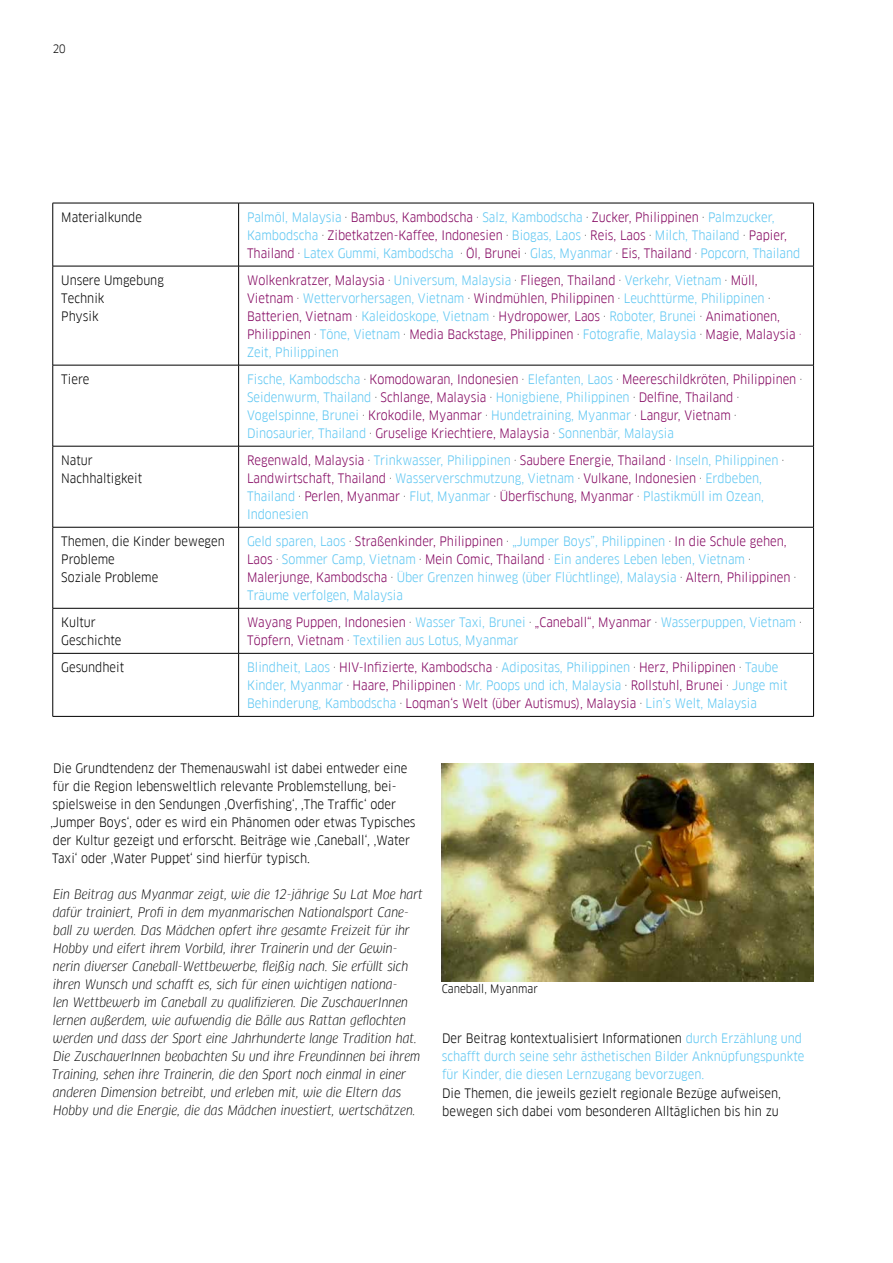
<style>
.page{position:relative;width:893px;height:1263px;background:#fff}
.page>*{position:absolute;margin:0;border:0;box-sizing:border-box;transform-origin:0 0}
.t1{font:12.75px/18px "Goethe FF Clan";color:#5ac5f2}
.t2{font:italic 12.75px/18px "Goethe FF Clan";color:#000}
.t3{font:12.75px/18px "Goethe FF Clan";color:#000}
.t4{font:12.75px/18px "Goethe FF Clan";color:#81005d}
.t5{font:11.4px "Goethe FF Clan";color:#000}
.t6{font:11.25px "Goethe FF Clan";color:#000}
.s1{color:#000}
.s2{color:#81005d}
.s3{color:#5ac5f2}
</style>
<div class="page">
<hr style="left:53px;top:446px;width:186px;height:1px;background:#000">
<hr style="left:239px;top:446px;width:575px;height:1px;background:#000">
<hr style="left:239px;top:527px;width:575px;height:1px;background:#000">
<hr style="left:53px;top:608px;width:186px;height:1px;background:#000">
<hr style="left:239px;top:608px;width:575px;height:1px;background:#000">
<hr style="left:238px;top:653px;width:1px;height:63px;background:#000">
<hr style="left:238px;top:527px;width:1px;height:81px;background:#000">
<hr style="left:238px;top:608px;width:1px;height:45px;background:#000">
<hr style="left:53px;top:653px;width:186px;height:1px;background:#000">
<hr style="left:239px;top:653px;width:575px;height:1px;background:#000">
<hr style="left:238px;top:266px;width:1px;height:99px;background:#000">
<hr style="left:238px;top:365px;width:1px;height:81px;background:#000">
<hr style="left:238px;top:446px;width:1px;height:81px;background:#000">
<hr style="left:53px;top:527px;width:186px;height:1px;background:#000">
<hr style="left:238px;top:203px;width:1px;height:63px;background:#000">
<hr style="left:53px;top:266px;width:186px;height:1px;background:#000">
<hr style="left:239px;top:266px;width:575px;height:1px;background:#000">
<hr style="left:53px;top:365px;width:186px;height:1px;background:#000">
<hr style="left:239px;top:365px;width:575px;height:1px;background:#000">
<hr style="left:53px;top:203px;width:186px;height:1px;background:#000">
<hr style="left:53px;top:203px;width:1px;height:63px;background:#000">
<hr style="left:239px;top:203px;width:575px;height:1px;background:#000">
<hr style="left:813px;top:203px;width:1px;height:63px;background:#000">
<hr style="left:53px;top:266px;width:1px;height:99px;background:#000">
<hr style="left:813px;top:266px;width:1px;height:99px;background:#000">
<hr style="left:53px;top:365px;width:1px;height:81px;background:#000">
<hr style="left:813px;top:365px;width:1px;height:81px;background:#000">
<hr style="left:53px;top:446px;width:1px;height:81px;background:#000">
<hr style="left:813px;top:446px;width:1px;height:81px;background:#000">
<hr style="left:53px;top:527px;width:1px;height:81px;background:#000">
<hr style="left:813px;top:527px;width:1px;height:81px;background:#000">
<hr style="left:53px;top:608px;width:1px;height:45px;background:#000">
<hr style="left:813px;top:608px;width:1px;height:45px;background:#000">
<hr style="left:53px;top:653px;width:1px;height:63px;background:#000">
<hr style="left:813px;top:653px;width:1px;height:63px;background:#000">
<hr style="left:53px;top:716px;width:186px;height:1px;background:#000">
<hr style="left:239px;top:716px;width:575px;height:1px;background:#000">
<img style="left:442px;top:763px;width:372px;height:218px">
<p class="t6" style="left:53px;top:42px;width:14px">20</p>
<p class="t3" style="left:61px;top:208px;width:82px">Materialkunde</p>
<p class="t1" style="left:247px;top:208px;width:555px">Palmöl, Malaysia <span class="s1">.</span> <span class="s2">Bambus, Kambodscha</span> <span class="s1">.</span> Salz, Kambodscha <span class="s1">.</span> <span class="s2">Zucker, Philippinen</span> <span class="s1">.</span> Palmzucker,<br>Kambodscha <span class="s1">.</span> <span class="s2">Zibetkatzen-Kaffee, Indonesien</span> <span class="s1">.</span> Biogas, Laos <span class="s1">.</span> <span class="s2">Reis, Laos</span> <span class="s1">.</span> Milch, Thailand <span class="s1">.</span> <span class="s2">Papier,<br>Thailand</span> <span class="s1">.</span> Latex Gummi, Kambodscha <span class="s1">.</span> <span class="s2">Öl, Brunei</span> <span class="s1">.</span> Glas, Myanmar <span class="s1">.</span> <span class="s2">Eis, Thailand</span> <span class="s1">.</span> Popcorn, Thailand</p>
<p class="t3" style="left:61px;top:271px;width:104px">Unsere Umgebung<br>Technik<br>Physik</p>
<p class="t4" style="left:247px;top:271px;width:555px">Wolkenkratzer, Malaysia <span class="s1">.</span> <span class="s3">Universum, Malaysia</span> <span class="s1">.</span> Fliegen, Thailand <span class="s1">.</span> <span class="s3">Verkehr, Vietnam</span> <span class="s1">.</span> Müll, Vietnam <span class="s1">.</span> <span class="s3">Wettervorhersagen, Vietnam</span> <span class="s1">.</span> Windmühlen, Philippinen <span class="s1">.</span> <span class="s3">Leuchttürme, Philippinen</span> <span class="s1">.<br></span>Batterien, Vietnam <span class="s1">.</span> <span class="s3">Kaleidoskope, Vietnam</span> <span class="s1">.</span> Hydropower, Laos <span class="s1">.</span> <span class="s3">Roboter, Brunei</span> <span class="s1">.</span> Animationen, Philippinen <span class="s1">.</span> <span class="s3">Töne, Vietnam</span> <span class="s1">.</span> Media Backstage, Philippinen <span class="s1">.</span> <span class="s3">Fotografie, Malaysia</span> <span class="s1">.</span> Magie, Malaysia .<br><span class="s3">Zeit, Philippinen</span></p>
<p class="t3" style="left:61px;top:370px;width:30px">Tiere</p>
<p class="t1" style="left:247px;top:370px;width:556px">Fische, Kambodscha <span class="s1">.</span> <span class="s2">Komodowaran, Indonesien</span> <span class="s1">.</span> Elefanten, Laos <span class="s1">.</span> <span class="s2">Meereschildkröten, Philippinen</span> <span class="s1">.<br></span>Seidenwurm, Thailand <span class="s1">.</span> <span class="s2">Schlange, Malaysia</span> <span class="s1">.</span> Honigbiene, Philippinen <span class="s1">.</span> <span class="s2">Delfine, Thailand</span> <span class="s1">.<br></span>Vogelspinne, Brunei <span class="s1">.</span> <span class="s2">Krokodile, Myanmar</span> <span class="s1">.</span> Hundetraining, Myanmar <span class="s1">.</span> <span class="s2">Langur, Vietnam</span> <span class="s1">.<br></span>Dinosaurier, Thailand <span class="s1">.</span> <span class="s2">Gruselige Kriechtiere, Malaysia</span> <span class="s1">.</span> Sonnenbär, Malaysia</p>
<p class="t3" style="left:61px;top:451px;width:82px">Natur<br>Nachhaltigkeit</p>
<p class="t1" style="left:247px;top:451px;width:538px"><span class="s2">Regenwald, Malaysia</span> <span class="s1">.</span> Trinkwasser, Philippinen <span class="s1">.</span> <span class="s2">Saubere Energie, Thailand</span> <span class="s1">.</span> Inseln, Philippinen <span class="s1">.<br></span><span class="s2">Landwirtschaft, Thailand</span> <span class="s1">.</span> Wasserverschmutzung, Vietnam <span class="s1">.</span> <span class="s2">Vulkane, Indonesien</span> <span class="s1">.</span> Erdbeben, Thailand <span class="s1">.</span> <span class="s2">Perlen, Myanmar</span> <span class="s1">.</span> Flut, Myanmar <span class="s1">.</span> <span class="s2">Überfischung, Myanmar</span> <span class="s1">.</span> Plastikmüll im Ozean, Indonesien</p>
<p class="t3" style="left:61px;top:532px;width:165px">Themen, die Kinder bewegen<br>Probleme<br>Soziale Probleme</p>
<p class="t1" style="left:247px;top:532px;width:550px">Geld sparen, Laos <span class="s1">.</span> <span class="s2">Straßenkinder, Philippinen</span> <span class="s1">.</span> „Jumper Boys”, Philippinen <span class="s1">.</span> <span class="s2">In die Schule gehen, Laos</span> <span class="s1">.</span> Sommer Camp, Vietnam <span class="s1">.</span> <span class="s2">Mein Comic, Thailand</span> <span class="s1">.</span> Ein anderes Leben leben, Vietnam <span class="s1">.<br></span><span class="s2">Malerjunge, Kambodscha</span> <span class="s1">.</span> Über Grenzen hinweg (über Flüchtlinge), Malaysia <span class="s1">.</span> <span class="s2">Altern, Philippinen</span> <span class="s1">.<br></span>Träume verfolgen, Malaysia</p>
<p class="t3" style="left:61px;top:613px;width:62px">Kultur<br>Geschichte</p>
<p class="t1" style="left:247px;top:613px;width:556px"><span class="s2">Wayang Puppen, Indonesien</span> <span class="s1">.</span> Wasser Taxi, Brunei <span class="s1">.</span> <span class="s2">„Caneball“, Myanmar</span> <span class="s1">.</span> Wasserpuppen, Vietnam <span class="s1">.<br></span><span class="s2">Töpfern, Vietnam</span> <span class="s1">.</span> Textilien aus Lotus, Myanmar</p>
<p class="t3" style="left:61px;top:658px;width:64px">Gesundheit</p>
<p class="t1" style="left:247px;top:658px;width:542px">Blindheit, Laos <span class="s1">.</span> <span class="s2">HIV-Infizierte, Kambodscha</span> <span class="s1">.</span> Adipositas, Philippinen <span class="s1">.</span> <span class="s2">Herz, Philippinen</span> <span class="s1">.</span> Taube<br>Kinder, Myanmar <span class="s1">.</span> <span class="s2">Haare, Philippinen</span> <span class="s1">.</span> Mr. Poops und ich, Malaysia <span class="s1">.</span> <span class="s2">Rollstuhl, Brunei</span> <span class="s1">.</span> Junge mit<br>Behinderung, Kambodscha <span class="s1">.</span> <span class="s2">Loqman‘s Welt (über Autismus), Malaysia</span> <span class="s1">.</span> Lin’s Welt, Malaysia</p>
<p class="t3" style="left:50px;top:760px;width:367px">Die Grundtendenz der Themenauswahl ist dabei entweder eine für die Region lebensweltlich relevante Problemstellung, bei&shy;spielsweise in den Sendungen ‚Overfishing‘, ‚The Traffic‘ oder ‚Jumper Boys‘, oder es wird ein Phänomen oder etwas Typisches der Kultur gezeigt und erforscht. Beiträge wie ‚Caneball‘, ‚Water Taxi‘ oder ‚Water Puppet‘ sind hierfür typisch.</p>
<p class="t2" style="left:52px;top:886px;width:373px">Ein Beitrag aus Myanmar zeigt, wie die 12-jährige Su Lat Moe hart dafür trainiert, Profi in dem myanmarischen Nationalsport Cane&shy;ball zu werden. Das Mädchen opfert ihre gesamte Freizeit für ihr Hobby und eifert ihrem Vorbild, ihrer Trainerin und der Gewin&shy;nerin diverser Caneball-Wettbewerbe, fleißig nach. Sie erfüllt sich ihren Wunsch und schafft es, sich für einen wichtigen nationa-<br>len Wettbewerb im Caneball zu qualifizieren. Die ZuschauerInnen lernen außerdem, wie aufwendig die Bälle aus Rattan geflochten werden und dass der Sport eine Jahrhunderte lange Tradition hat.<br>Die ZuschauerInnen beobachten Su und ihre Freundinnen bei ihrem Training, sehen ihre Trainerin, die den Sport noch einmal in einer anderen Dimension betreibt, und erleben mit, wie die Eltern das Hobby und die Energie, die das Mädchen investiert, wertschätzen.</p>
<p class="t5" style="left:442px;top:982px;width:98px">Caneball, Myanmar</p>
<p class="t1" style="left:442px;top:1030px;width:364px"><span class="s1">Der Beitrag kontextualisiert Informationen</span> durch Erzählung und schafft durch seine sehr ästhetischen Bilder Anknüpfungspunkte für Kinder, die diesen Lernzugang bevorzugen.</p>
<p class="t3" style="left:442px;top:1084px;width:340px">Die Themen, die jeweils gezielt regionale Bezüge aufweisen, bewegen sich dabei vom besonderen Alltäglichen bis hin zu</p>
</div>
